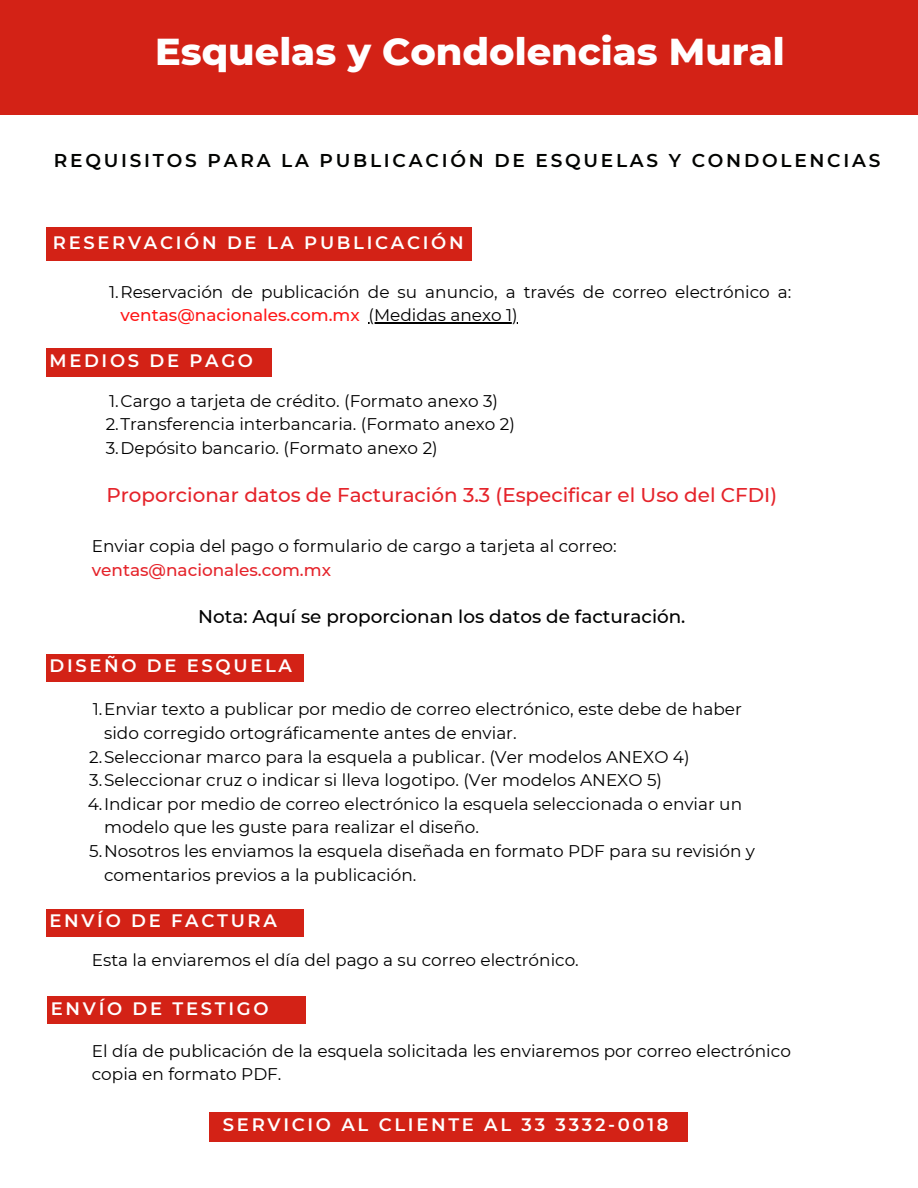
<style>
.page{position:relative;width:918px;height:1188px;background:#fff}
.page>*{position:absolute;margin:0;border:0;box-sizing:border-box;transform-origin:0 0}
.t1{font:800 38.25px "Montserrat";color:#fff}
.t2{font:500 19.95px "Montserrat";color:#e5232a}
.t3{font:600 18.6px "Montserrat";letter-spacing:.15em;color:#020301}
.t4{font:500 18.45px "Montserrat";color:#000}
.t5{font:600 18px "Montserrat";letter-spacing:.15em;color:#fff}
.t6{font:16.95px/23.7px "Montserrat";color:#000}
.t7{font:500 16.95px "Montserrat";color:#e5232a}
.s1{font-weight:500;color:#ff1616}
</style>
<div class="page">
<div style="left:0;top:1px;width:918px;height:114px;background:#d32216"></div>
<div style="left:46px;top:227px;width:425px;height:34px;background:#d32216"></div>
<div style="left:46px;top:349px;width:225px;height:28px;background:#d32216"></div>
<div style="left:46px;top:654px;width:258px;height:27px;background:#d32216"></div>
<div style="left:46px;top:909px;width:258px;height:27px;background:#d32216"></div>
<div style="left:48px;top:997px;width:257px;height:27px;background:#d32216"></div>
<div style="left:209px;top:1112px;width:478px;height:29px;background:#d32216"></div>
<hr style="left:369px;top:322px;width:149px;height:1px;background:#000">
<h1 class="t1" style="left:155px;top:28px;width:631px">Esquelas y Condolencias Mural</h1>
<p class="t3" style="left:54px;top:149px;width:828px">REQUISITOS PARA LA PUBLICACIÓN DE ESQUELAS Y CONDOLENCIAS</p>
<p class="t5" style="left:53px;top:231px;width:412px">RESERVACIÓN DE LA PUBLICACIÓN</p>
<p class="t6" style="left:121px;top:280px;width:672px;text-indent:-11px">1.Reservación de publicación de su anuncio, a través de correo electrónico a: <span class="s1">ventas@nacionales.com.mx</span> (Medidas anexo 1)</p>
<p class="t5" style="left:49px;top:350px;width:205px">MEDIOS DE PAGO</p>
<p class="t6" style="left:106px;top:389px;width:411px">1.Cargo a tarjeta de crédito. (Formato anexo 3)<br>2.Transferencia interbancaria. (Formato anexo 2)<br>3.Depósito bancario. (Formato anexo 2)</p>
<p class="t2" style="left:106px;top:483px;width:672px">Proporcionar datos de Facturación 3.3 (Especificar el Uso del CFDI)</p>
<p class="t6" style="left:92px;top:534px;width:526px">Enviar copia del pago o formulario de cargo a tarjeta al correo:</p>
<p class="t7" style="left:92px;top:559px;width:241px">ventas@nacionales.com.mx</p>
<p class="t4" style="left:198px;top:605px;width:489px">Nota: Aquí se proporcionan los datos de facturación.</p>
<p class="t5" style="left:49px;top:655px;width:244px">DISEÑO DE ESQUELA</p>
<p class="t6" style="left:93px;top:697px;width:651px">1.Enviar texto a publicar por medio de correo electrónico, este debe de haber</p>
<p class="t6" style="left:104px;top:721px;width:414px">sido corregido ortográficamente antes de enviar.</p>
<p class="t6" style="left:89px;top:745px;width:602px">2.Seleccionar marco para la esquela a publicar. (Ver modelos ANEXO 4)</p>
<p class="t6" style="left:89px;top:768px;width:574px">3.Seleccionar cruz o indicar si lleva logotipo. (Ver modelos ANEXO 5)</p>
<p class="t6" style="left:88px;top:792px;width:656px">4.Indicar por medio de correo electrónico la esquela seleccionada o enviar un</p>
<p class="t6" style="left:104px;top:815px;width:376px">modelo que les guste para realizar el diseño.</p>
<p class="t6" style="left:89px;top:839px;width:667px">5.Nosotros les enviamos la esquela diseñada en formato PDF para su revisión y</p>
<p class="t6" style="left:104px;top:863px;width:314px">comentarios previos a la publicación.</p>
<p class="t5" style="left:49px;top:910px;width:229px">ENVÍO DE FACTURA</p>
<p class="t6" style="left:92px;top:948px;width:489px">Esta la enviaremos el día del pago a su correo electrónico.</p>
<p class="t5" style="left:51px;top:997px;width:219px">ENVÍO DE TESTIGO</p>
<p class="t6" style="left:92px;top:1039px;width:701px">El día de publicación de la esquela solicitada les enviaremos por correo electrónico copia en formato PDF.</p>
<p class="t5" style="left:223px;top:1114px;width:447px">SERVICIO AL CLIENTE AL 33 3332-0018</p>
</div>
